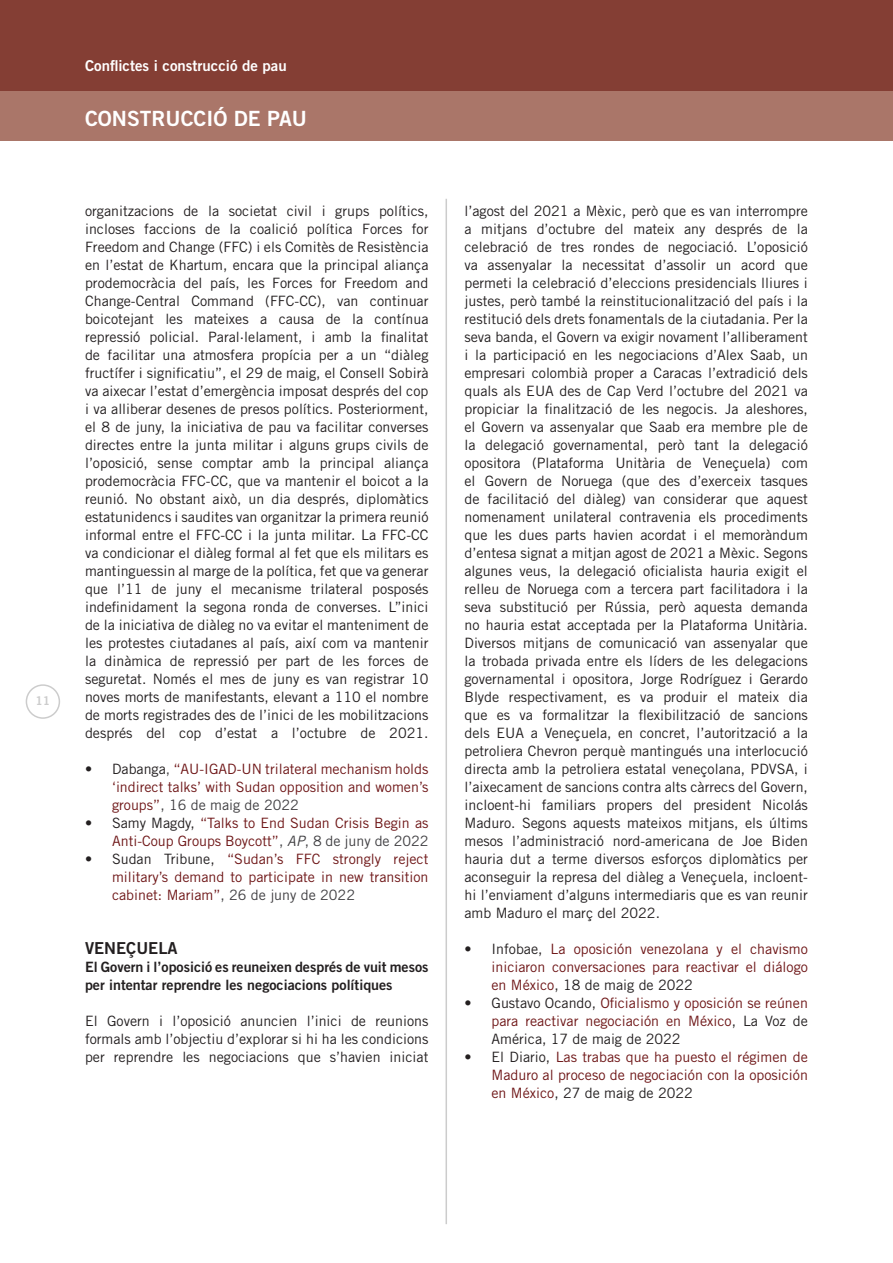
<style>
.page{position:relative;width:893px;height:1263px;background:#fff}
.page>*{position:absolute;margin:0;border:0;box-sizing:border-box;transform-origin:0 0}
.t1{font:21px "Trade Gothic LT Std Bd 2";color:#fff}
.t2{font:16.5px "Trade Gothic LT Std Bd 2";color:#231f20}
.t3{font:15px "Trade Gothic LT Std Bd 2";color:#fff}
.t4{font:14.25px/18px "Trade Gothic LT Std";color:#231f20;text-align:justify}
.t5{font:14.25px/18px "Trade Gothic LT Std";color:#6e1617;text-align:justify}
.t6{font:14.25px/18px "Trade Gothic LT Std Bd 2";color:#231f20}
.t7{font:12px "Trade Gothic LT Std Bd 2";color:#ccc}
.s1{color:#231f20}
.s2{color:#403f42}
.s3{font-style:italic;color:#403f42}
</style>
<div class="page">
<div style="left:0;top:0;width:893px;height:91px;background:#843e34"></div>
<div style="left:0;top:91px;width:893px;height:49px;background:#aa7669"></div>
<div style="left:26px;top:684px;width:34px;height:35px;border:2px solid #ccc;border-radius:50%"></div>
<hr style="left:446px;top:199px;width:1px;height:1025px;background:#ccc">
<p class="t7" style="left:36px;top:693px;width:16px">11</p>
<p class="t3" style="left:85px;top:57px;width:203px">Conflictes i construcció de pau</p>
<p class="t1" style="left:85px;top:105px;width:224px">CONSTRUCCIÓ DE PAU</p>
<p class="t4" style="left:85px;top:202px;width:345px">organitzacions de la societat civil i grups polítics, incloses faccions de la coalició política Forces for Freedom and Change (FFC) i els Comitès de Resistència en l’estat de Khartum, encara que la principal aliança prodemocràcia del país, les Forces for Freedom and Change-Central Command (FFC-CC), van continuar boicotejant les mateixes a causa de la contínua repressió policial. Paral·lelament, i amb la finalitat de facilitar una atmosfera propícia per a un “diàleg fructífer i significatiu”, el 29 de maig, el Consell Sobirà va aixecar l’estat d’emergència imposat després del cop i va alliberar desenes de presos polítics. Posteriorment, el 8 de juny, la iniciativa de pau va facilitar converses directes entre la junta militar i alguns grups civils de l’oposició, sense comptar amb la principal aliança prodemocràcia FFC-CC, que va mantenir el boicot a la reunió. No obstant això, un dia després, diplomàtics estatunidencs i saudites van organitzar la primera reunió informal entre el FFC-CC i la junta militar. La FFC-CC va condicionar el diàleg formal al fet que els militars es mantinguessin al marge de la política, fet que va generar que l’11 de juny el mecanisme trilateral posposés indefinidament la segona ronda de converses. L’’inici de la iniciativa de diàleg no va evitar el manteniment de les protestes ciutadanes al país, així com va mantenir la dinàmica de repressió per part de les forces de seguretat. Només el mes de juny es van registrar 10 noves morts de manifestants, elevant a 110 el nombre de morts registrades des de l’inici de les mobilitzacions després del cop d’estat a l’octubre de 2021.</p>
<p class="t5" style="left:112px;top:760px;width:318px;text-indent:-27px"><span class="s1">• Dabanga</span><span class="s2">,</span> “AU-IGAD-UN trilateral mechanism holds ‘indirect talks’ with Sudan opposition and women’s groups”<span class="s2">, 16 de maig de 2022</span></p>
<p class="t5" style="left:85px;top:814px;width:345px;text-align:right"><span class="s1">• Samy Magdy,</span> “Talks to End Sudan Crisis Begin as<br>Anti-Coup Groups Boycott”<span class="s2">,</span> <span class="s3">AP</span><span class="s2">, 8 de juny de 2022</span></p>
<p class="t5" style="left:112px;top:850px;width:318px;text-indent:-27px"><span class="s1">• Sudan Tribune,</span> “Sudan’s FFC strongly reject military’s demand to participate in new transition cabinet: Mariam”<span class="s2">, 26 de juny de 2022</span></p>
<p class="t2" style="left:85px;top:938px;width:94px">VENEÇUELA</p>
<p class="t6" style="left:85px;top:958px;width:345px">El Govern i l’oposició es reuneixen després de vuit mesos per intentar reprendre les negociacions polítiques</p>
<p class="t4" style="left:85px;top:1012px;width:345px">El Govern i l’oposició anuncien l’inici de reunions formals amb l’objectiu d’explorar si hi ha les condicions per reprendre les negociacions que s’havien iniciat</p>
<p class="t4" style="left:464px;top:202px;width:345px">l’agost del 2021 a Mèxic, però que es van interrompre a mitjans d’octubre del mateix any després de la celebració de tres rondes de negociació. L’oposició va assenyalar la necessitat d’assolir un acord que permeti la celebració d’eleccions presidencials lliures i justes, però també la reinstitucionalització del país i la restitució dels drets fonamentals de la ciutadania. Per la seva banda, el Govern va exigir novament l’alliberament i la participació en les negociacions d’Alex Saab, un empresari colombià proper a Caracas l’extradició dels quals als EUA des de Cap Verd l’octubre del 2021 va propiciar la finalització de les negocis. Ja aleshores, el Govern va assenyalar que Saab era membre ple de la delegació governamental, però tant la delegació opositora (Plataforma Unitària de Veneçuela) com el Govern de Noruega (que des d’exerceix tasques de facilitació del diàleg) van considerar que aquest nomenament unilateral contravenia els procediments que les dues parts havien acordat i el memoràndum d’entesa signat a mitjan agost de 2021 a Mèxic. Segons algunes veus, la delegació oficialista hauria exigit el relleu de Noruega com a tercera part facilitadora i la seva substitució per Rússia, però aquesta demanda no hauria estat acceptada per la Plataforma Unitària.<br>Diversos mitjans de comunicació van assenyalar que la trobada privada entre els líders de les delegacions governamental i opositora, Jorge Rodríguez i Gerardo Blyde respectivament, es va produir el mateix dia que es va formalitzar la flexibilització de sancions dels EUA a Veneçuela, en concret, l’autorització a la petroliera Chevron perquè mantingués una interlocució directa amb la petroliera estatal veneçolana, PDVSA, i l’aixecament de sancions contra alts càrrecs del Govern, incloent-hi familiars propers del president Nicolás Maduro. Segons aquests mateixos mitjans, els últims mesos l’administració nord-americana de Joe Biden hauria dut a terme diversos esforços diplomàtics per aconseguir la represa del diàleg a Veneçuela, incloent&shy;hi l’enviament d’alguns intermediaris que es van reunir amb Maduro el març del 2022.</p>
<p class="t5" style="left:491px;top:940px;width:318px;text-indent:-27px"><span class="s1">• Infobae,</span> La oposición venezolana y el chavismo iniciaron conversaciones para reactivar el diálogo en México<span class="s1">, 18 de maig de 2022</span></p>
<p class="t5" style="left:491px;top:994px;width:318px;text-indent:-27px"><span class="s1">• Gustavo Ocando,</span> Oficialismo y oposición se reúnen para reactivar negociación en México<span class="s1">, La Voz de América, 17 de maig de 2022</span></p>
<p class="t5" style="left:491px;top:1048px;width:318px;text-indent:-27px"><span class="s1">• El Diario,</span> Las trabas que ha puesto el régimen de Maduro al proceso de negociación con la oposición en México<span class="s1">, 27 de maig de 2022</span></p>
</div>
